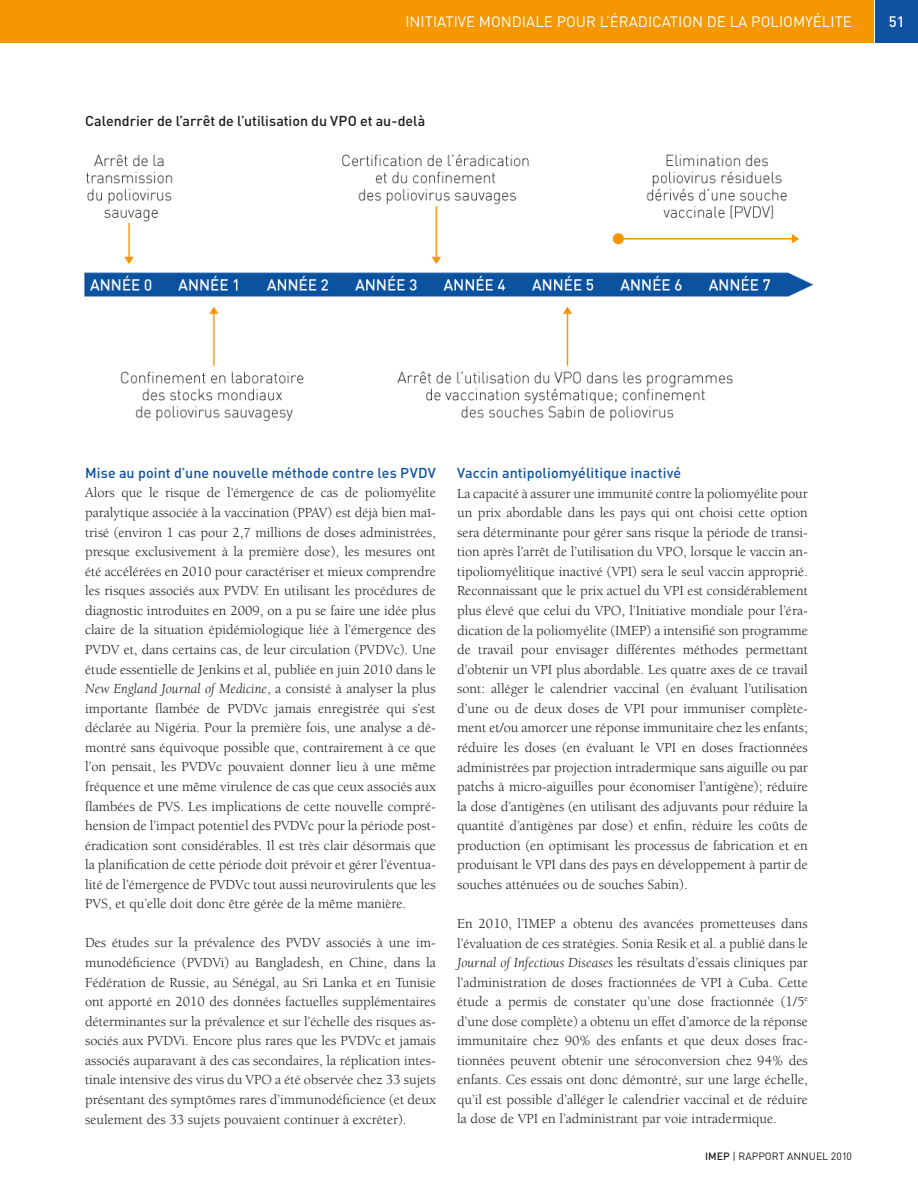
<style>
.page{position:relative;width:918px;height:1188px;background:#fff}
.page>*{position:absolute;margin:0;border:0;box-sizing:border-box;transform-origin:0 0}
.t1{font:15px "DIN";color:#fff}
.t2{font:500 15px "DIN";color:#fff}
.t3{font:14.25px/19.5px "Berkeley";color:#1d1d1b;text-align:justify}
.t4{font:500 14.25px "DIN";letter-spacing:.01em;color:#0f52a1}
.t5{font:500 14.25px "DIN";color:#1d1d1b}
.t6{font:10.5px "DIN";color:#1d1d1b}
.s1{font-style:italic}
.s2{font-weight:500}
</style>
<div class="page">
<div style="left:0;top:0;width:873px;height:42px;background:#f49700"></div>
<div style="left:875px;top:0;width:43px;height:42px;background:#0f52a1"></div>
<img style="left:84px;top:154px;width:728px;height:268px">
<p class="t1" style="left:405px;top:12px;width:448px">INITIATIVE MONDIALE POUR L’ÉRADICATION DE LA POLIOMYÉLITE</p>
<p class="t2" style="left:889px;top:12px;width:17px">51</p>
<p class="t5" style="left:85px;top:112px;width:342px">Calendrier de l’arrêt de l’utilisation du VPO et au-delà</p>
<p class="t4" style="left:85px;top:464px;width:352px">M ise au point d’une nouvelle méthode contre les PVDV</p>
<p class="t3" style="left:85px;top:484px;width:352px">Alors que le risque de l’émergence de cas de poliomyélite paralytique associée à la vaccination (PPAV) est déjà bien maî&shy;trisé (environ 1 cas pour 2,7 millions de doses administrées, presque exclusivement à la première dose), les mesures ont été accélérées en 2010 pour caractériser et mieux comprendre les risques associés aux PVDV. En utilisant les procédures de diagnostic introduites en 2009, on a pu se faire une idée plus claire de la situation épidémiologique liée à l’émergence des PVDV et, dans certains cas, de leur circulation (PVDVc). Une étude essentielle de Jenkins et al, publiée en juin 2010 dans le <span class="s1">New England Journal of Medicine</span>, a consisté à analyser la plus importante flambée de PVDVc jamais enregistrée qui s’est déclarée au Nigéria. Pour la première fois, une analyse a dé&shy;montré sans équivoque possible que, contrairement à ce que l’on pensait, les PVDVc pouvaient donner lieu à une même fréquence et une même virulence de cas que ceux associés aux flambées de PVS. Les implications de cette nouvelle compré&shy;hension de l’impact potentiel des PVDVc pour la période post&shy;éradication sont considérables. Il est très clair désormais que la planification de cette période doit prévoir et gérer l’éventua&shy;lité de l’émergence de PVDVc tout aussi neurovirulents que les PVS, et qu’elle doit donc être gérée de la même manière.</p>
<p class="t3" style="left:85px;top:934px;width:352px">Des études sur la prévalence des PVDV associés à une im&shy;munodéficience (PVDVi) au Bangladesh, en Chine, dans la Fédération de Russie, au Sénégal, au Sri Lanka et en Tunisie ont apporté en 2010 des données factuelles supplémentaires déterminantes sur la prévalence et sur l’échelle des risques as&shy;sociés aux PVDVi. Encore plus rares que les PVDVc et jamais associés auparavant à des cas secondaires, la réplication intes&shy;tinale intensive des virus du VPO a été observée chez 33 sujets présentant des symptômes rares d’immunodéficience (et deux seulement des 33 sujets pouvaient continuer à excréter).</p>
<p class="t4" style="left:457px;top:464px;width:226px">Vaccin antipoliomyélitique inactivé</p>
<p class="t3" style="left:457px;top:484px;width:352px">La capacité à assurer une immunité contre la poliomyélite pour un prix abordable dans les pays qui ont choisi cette option sera déterminante pour gérer sans risque la période de transi&shy;tion après l’arrêt de l’utilisation du VPO, lorsque le vaccin an&shy;tipoliomyélitique inactivé (VPI) sera le seul vaccin approprié.<br>Reconnaissant que le prix actuel du VPI est considérablement plus élevé que celui du VPO, l’Initiative mondiale pour l’éra&shy;dication de la poliomyélite (IMEP) a intensifié son programme de travail pour envisager différentes méthodes permettant d’obtenir un VPI plus abordable. Les quatre axes de ce travail sont: alléger le calendrier vaccinal (en évaluant l’utilisation d’une ou de deux doses de VPI pour immuniser complète&shy;ment et/ou amorcer une réponse immunitaire chez les enfants; réduire les doses (en évaluant le VPI en doses fractionnées administrées par projection intradermique sans aiguille ou par patchs à micro-aiguilles pour économiser l’antigène); réduire la dose d’antigènes (en utilisant des adjuvants pour réduire la quantité d’antigènes par dose) et enfin, réduire les coûts de production (en optimisant les processus de fabrication et en produisant le VPI dans des pays en développement à partir de souches atténuées ou de souches Sabin).</p>
<p class="t3" style="left:457px;top:914px;width:352px">En 2010, l’IMEP a obtenu des avancées prometteuses dans l’évaluation de ces stratégies. Sonia Resik et al. a publié dans le <span class="s1">Journal of Infectious Diseases</span> les résultats d’essais cliniques par l’administration de doses fractionnées de VPI à Cuba. Cette étude a permis de constater qu’une dose fractionnée (1/5<sup>e </sup>d’une dose complète) a obtenu un effet d’amorce de la réponse immunitaire chez 90% des enfants et que deux doses frac&shy;tionnées peuvent obtenir une séroconversion chez 94% des enfants. Ces essais ont donc démontré, sur une large échelle, qu’il est possible d’alléger le calendrier vaccinal et de réduire la dose de VPI en l’administrant par voie intradermique.</p>
<p class="t6" style="left:705px;top:1150px;width:148px"><span class="s2">imep</span> | RAPPORT ANNUEL 2010</p>
</div>
